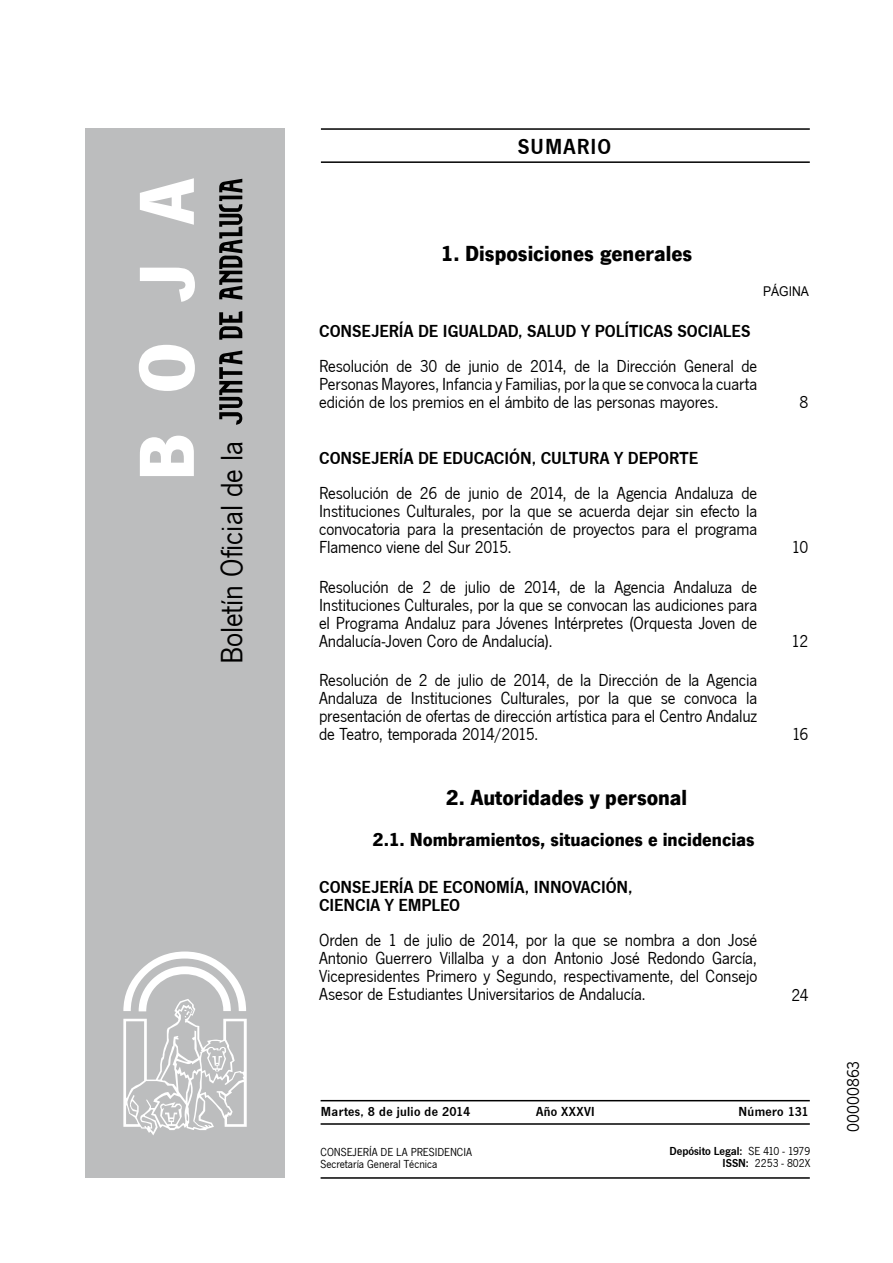
<style>
.page{position:relative;width:893px;height:1263px;background:#fff}
.page>*{position:absolute;margin:0;border:0;box-sizing:border-box;transform-origin:0 0}
.t1{font:700 81px "News Got T";color:#fff}
.t2{font:31.95px "News Got T";color:#000}
.t3{font:700 22.5px "News Got T";color:#000}
.t4{font:600 22.5px "News Got T";letter-spacing:.05em;color:#000}
.t5{font:700 19.5px "News Got T";color:#000}
.t6{font:18px/18px "News Got T";letter-spacing:-.01em;color:#000;text-align:justify}
.t7{font:600 18px "News Got T";color:#000}
.t8{font:600 13.5px "News Got T";letter-spacing:.025em;color:#000}
.t9{font:13.5px "Arial";color:#000;scale:.9 1}
.t10{font:12px/12px "News Got T";color:#000}
.t11{font:600 12px/12px "News Got T";color:#000;text-align:right}
.s1{font-weight:400}
</style>
<div class="page">
<hr style="left:321px;top:128px;width:488px;height:2px;background:#000">
<hr style="left:321px;top:161px;width:488px;height:2px;background:#000">
<div style="left:85px;top:128px;width:200px;height:1050px;background:#bcbdbe"></div>
<svg style="left:219px;top:351px;width:23px;height:74px"></svg>
<svg style="left:219px;top:311px;width:23px;height:29px"></svg>
<svg style="left:219px;top:179px;width:23px;height:121px"></svg>
<svg style="left:123px;top:952px;width:124px;height:183px"></svg>
<hr style="left:320px;top:1100px;width:489px;height:1px;background:#000">
<hr style="left:320px;top:1177px;width:489px;height:2px;background:#000">
<hr style="left:320px;top:1123px;width:489px;height:2px;background:#000">
<h1 class="t1" style="left:119px;top:481px;width:305px;rotate:-90deg">BOJA</h1>
<h2 class="t2" style="left:214px;top:664px;width:225px;rotate:-90deg">Boletín Oficial de la</h2>
<p class="t4" style="left:517px;top:134px;width:95px">SUMARIO</p>
<p class="t3" style="left:440px;top:240px;width:253px">1. Disposiciones generales</p>
<p class="t9" style="left:763px;top:282px;width:53px">PÁGINA</p>
<p class="t7" style="left:319px;top:321px;width:151px">CONSEJERÍA DE IGUALDAD</p>
<p class="t7" style="left:518px;top:321px;width:30px">, SALUD</p>
<p class="t7" style="left:581px;top:321px;width:67px">Y POLÍTICAS</p>
<p class="t7" style="left:677px;top:321px;width:20px">SOCIAL</p>
<p class="t7" style="left:731px;top:321px;width:18px">ES</p>
<p class="t6" style="left:319px;top:357px;width:439px">Resolución de 30 de junio de 2014, de la Dirección General de Personas Mayores, Infancia y Familias, por la que se convoca la cuarta edición de los premios en el ámbito de las personas mayores.</p>
<p class="t7" style="left:319px;top:448px;width:134px">CONSEJERÍA DE EDUCACI</p>
<p class="t7" style="left:509px;top:448px;width:81px">ÓN, CULTURA</p>
<p class="t7" style="left:614px;top:448px;width:86px">Y DEPORTE</p>
<p class="t6" style="left:319px;top:485px;width:440px">Resolución de 26 de junio de 2014, de la Agencia Andaluza de Instituciones Culturales, por la que se acuerda dejar sin efecto la convocatoria para la presentación de proyectos para el programa Flamenco viene del Sur 2015.</p>
<p class="t6" style="left:319px;top:578px;width:439px">Resolución de 2 de julio de 2014, de la Agencia Andaluza de Instituciones Culturales, por la que se convocan las audiciones para el Programa Andaluz para Jóvenes Intérpretes (Orquesta Joven de Andalucía-Joven Coro de Andalucía).</p>
<p class="t6" style="left:319px;top:671px;width:439px">Resolución de 2 de julio de 2014, de la Dirección de la Agencia Andaluza de Instituciones Culturales, por la que se convoca la presentación de ofertas de dirección artística para el Centro Andaluz de Teatro, temporada 2014/2015.</p>
<p class="t3" style="left:446px;top:784px;width:243px">2. Autoridades y personal</p>
<p class="t5" style="left:372px;top:828px;width:384px">2.1. Nombramientos, situaciones e incidencias</p>
<p class="t7" style="left:319px;top:877px;width:136px">CONSEJERÍA DE ECONOM</p>
<p class="t7" style="left:510px;top:877px;width:39px">ÍA, INNOVACI</p>
<p class="t7" style="left:605px;top:877px;width:28px">ÓN,</p>
<p class="t7" style="left:319px;top:895px;width:35px">CIENCIA</p>
<p class="t7" style="left:385px;top:895px;width:25px">Y EMPL</p>
<p class="t7" style="left:440px;top:895px;width:19px">EO</p>
<p class="t6" style="left:319px;top:932px;width:439px">Orden de 1 de julio de 2014, por la que se nombra a don José Antonio Guerrero Villalba y a don Antonio José Redondo García, Vicepresidentes Primero y Segundo, respectivamente, del Consejo Asesor de Estudiantes Universitarios de Andalucía.</p>
<p class="t6" style="left:799px;top:393px;width:10px">8</p>
<p class="t6" style="left:791px;top:539px;width:18px">10</p>
<p class="t6" style="left:791px;top:632px;width:19px">12</p>
<p class="t6" style="left:791px;top:725px;width:18px">16</p>
<p class="t6" style="left:791px;top:986px;width:18px">24</p>
<p class="t8" style="left:321px;top:1104px;width:151px">MARTES, 8 DE JULIO DE 2014</p>
<p class="t8" style="left:536px;top:1104px;width:60px">AÑO XXXVI</p>
<p class="t8" style="left:738px;top:1104px;width:72px">NÚMERO 131</p>
<p class="t10" style="left:320px;top:1146px;width:153px">CONSEJERÍA DE LA PRESIDENCIA<br>Secretaría General Técnica</p>
<p class="t11" style="left:669px;top:1145px;width:142px">DEPÓSITO LEGAL: <span class="s1">SE 410 - 1979<br></span>ISSN: <span class="s1">2253 - 802X</span></p>
<p class="t6" style="left:844px;top:1132px;width:72px;rotate:-90deg">00000863</p>
</div>
